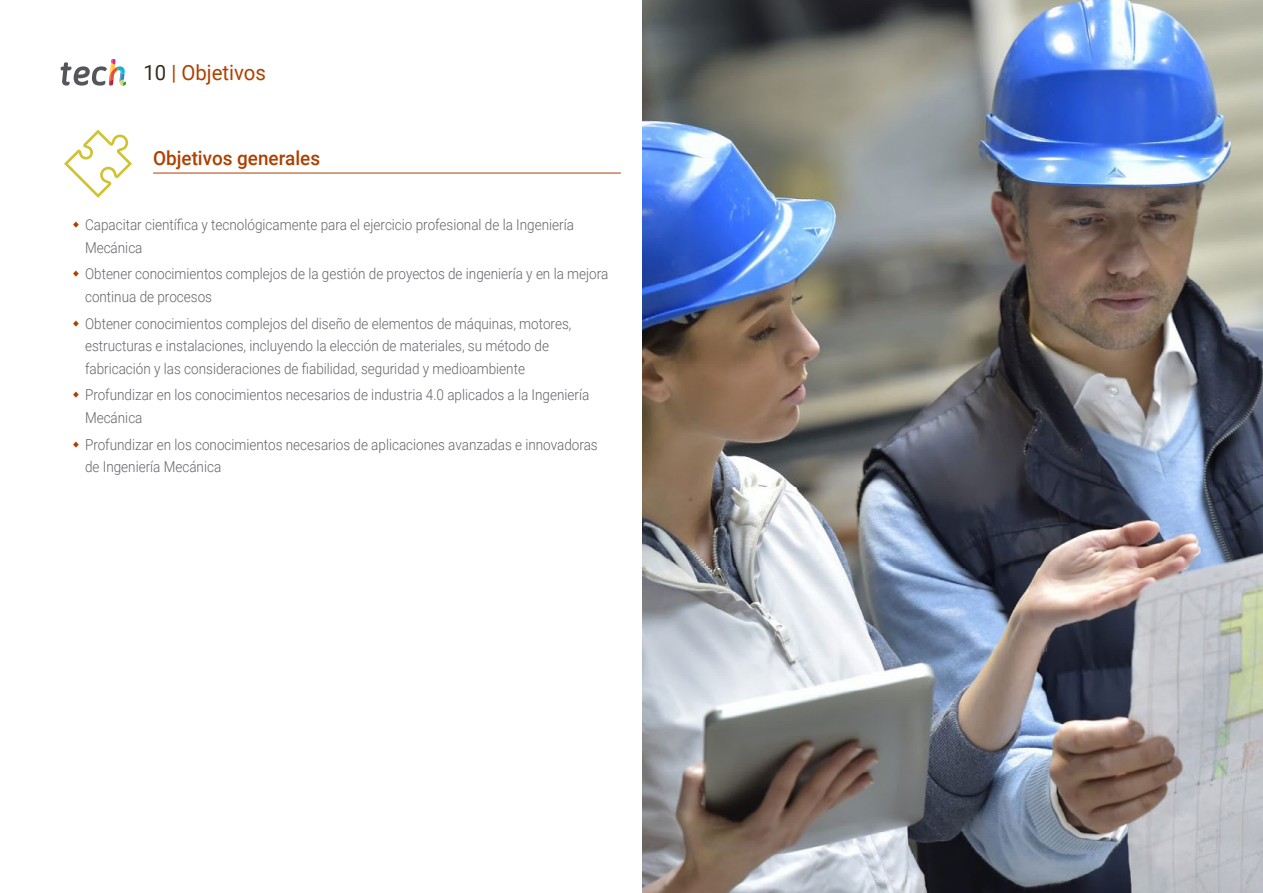
<style>
.page{position:relative;width:1263px;height:893px;background:#fff}
.page>*{position:absolute;margin:0;border:0;box-sizing:border-box;transform-origin:0 0}
.t1{font:21px "Roboto";color:#ae4000}
.t2{font:500 19.5px "Roboto";color:#ae4000}
.t3{font:300 15px/22.5px "Roboto";color:#61646a;scale:.9 1}
.s1{color:#312e20}
</style>
<div class="page">
<hr style="left:153px;top:173px;width:468px;height:1px;background:#ae4000">
<svg style="left:64px;top:130px;width:68px;height:68px"></svg>
<svg style="left:61px;top:59px;width:65px;height:27px"></svg>
<img style="left:642px;top:0;width:621px;height:893px">
<h1 class="t1" style="left:144px;top:57px;width:124px"><span class="s1">10</span> | Objetivos</h1>
<h2 class="t2" style="left:153px;top:144px;width:169px">Objetivos generales</h2>
<p class="t3" style="left:85px;top:213px;width:545px">Capacitar científica y tecnológicamente para el ejercicio profesional de la Ingeniería<br>Mecánica</p>
<p class="t3" style="left:85px;top:262px;width:583px">Obtener conocimientos complejos de la gestión de proyectos de ingeniería y en la mejora continua de procesos</p>
<p class="t3" style="left:85px;top:311px;width:542px">Obtener conocimientos complejos del diseño de elementos de máquinas, motores, estructuras e instalaciones, incluyendo la elección de materiales, su método de fabricación y las consideraciones de fiabilidad, seguridad y medioambiente</p>
<p class="t3" style="left:85px;top:383px;width:562px">Profundizar en los conocimientos necesarios de industria 4.0 aplicados a la Ingeniería<br>Mecánica</p>
<p class="t3" style="left:85px;top:432px;width:571px">Profundizar en los conocimientos necesarios de aplicaciones avanzadas e innovadoras de Ingeniería Mecánica</p>
</div>
